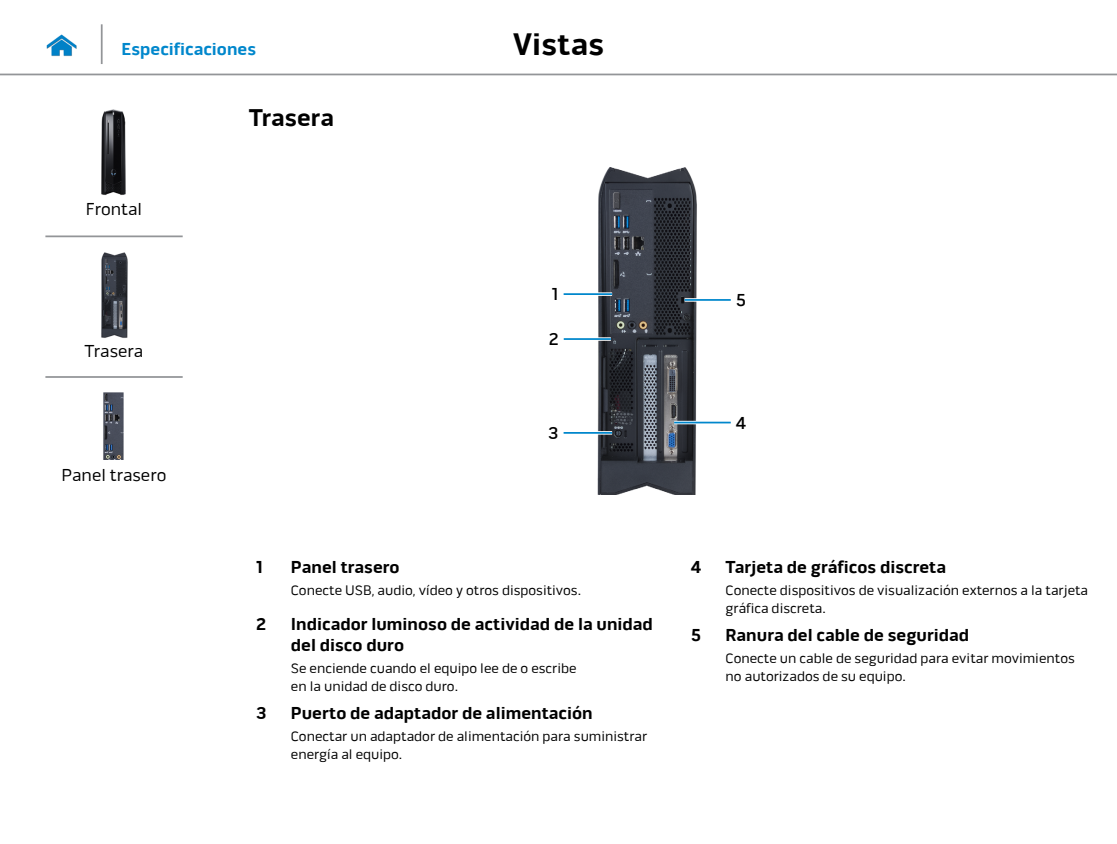
<style>
.page{position:relative;width:1117px;height:844px;background:#fff}
.page>*{position:absolute;margin:0;border:0;box-sizing:border-box;transform-origin:0 0}
.t1{font:700 31.5px "Pill Alt 600 mg";letter-spacing:.01em;color:#000}
.Head2{font:700 24.5px "Pill Alt 600 mg";color:#000}
.Callout_Head{font:700 17.5px/21px "Pill Alt 600 mg";color:#000}
.t2{font:17.5px "Pill Alt 600 mg";color:#000}
.t3{font:700 17.5px "Pill Alt 600 mg";color:#0087cc}
.Callout-L{font:500 17.5px "Pill Alt 600 mg";color:#000}
.Callout_description{font:14px/17.5px "Pill Alt 600 mg";color:#000}
.Callout_Head-2{font:14px/17.5px "Pill Alt 600 mg";color:#000}
</style>
<div class="page">
<hr style="left:0;top:74px;width:1116px;height:1px;background:#939598">
<img style="left:46px;top:34px;width:31px;height:23px">
<img style="left:597px;top:167px;width:100px;height:327px">
<hr style="left:684px;top:298px;width:46px;height:3px;background:#fff">
<hr style="left:684px;top:299px;width:46px;height:2px;background:#0087cc">
<svg style="left:674px;top:420px;width:56px;height:4px"></svg>
<hr style="left:674px;top:421px;width:56px;height:2px;background:#0087cc">
<svg style="left:597px;top:292px;width:15px;height:4px"></svg>
<hr style="left:563px;top:293px;width:49px;height:2px;background:#0087cc">
<svg style="left:597px;top:337px;width:13px;height:4px"></svg>
<hr style="left:563px;top:338px;width:47px;height:2px;background:#0087cc">
<hr style="left:563px;top:431px;width:49px;height:3px;background:#fff">
<hr style="left:563px;top:432px;width:49px;height:1px;background:#0087cc">
<hr style="left:101px;top:24px;width:2px;height:40px;background:#939598">
<img style="left:101px;top:109px;width:25px;height:86px">
<img style="left:101px;top:252px;width:27px;height:86px">
<img style="left:103px;top:392px;width:21px;height:68px">
<hr style="left:45px;top:235px;width:138px;height:2px;background:#939598">
<hr style="left:45px;top:376px;width:138px;height:2px;background:#939598">
<p class="t3" style="left:122px;top:38px;width:136px">Especificaciones</p>
<h1 class="t1" style="left:512px;top:25px;width:93px">Vistas</h1>
<p class="t2" style="left:86px;top:199px;width:58px">Frontal</p>
<p class="t2" style="left:85px;top:340px;width:60px">Trasera</p>
<p class="t2" style="left:62px;top:464px;width:106px">Panel trasero</p>
<p class="Head2" style="left:249px;top:103px;width:87px">Trasera</p>
<p class="Callout-L" style="left:552px;top:284px;width:8px">1</p>
<p class="Callout-L" style="left:548px;top:329px;width:11px">2</p>
<p class="Callout-L" style="left:548px;top:422px;width:12px">3</p>
<p class="Callout_Head" style="left:256px;top:556px;width:8px">1</p>
<p class="Callout_Head" style="left:291px;top:556px;width:110px">Panel trasero</p>
<p class="Callout_Head-2" style="left:291px;top:581px;width:292px">Conecte USB, audio, vídeo y otros dispositivos.</p>
<p class="Callout_Head" style="left:256px;top:613px;width:11px">2</p>
<p class="Callout_Head" style="left:291px;top:613px;width:363px">Indicador luminoso de actividad de la unidad del disco duro</p>
<p class="Callout_Head-2" style="left:291px;top:659px;width:287px">Se enciende cuando el equipo lee de o escribe en la unidad de disco duro.</p>
<p class="Callout_Head" style="left:256px;top:702px;width:12px">3</p>
<p class="Callout_Head" style="left:291px;top:702px;width:303px">Puerto de adaptador de alimentación</p>
<p class="Callout_description" style="left:291px;top:727px;width:358px">Conectar un adaptador de alimentación para suministrar energía al equipo.</p>
<p class="Callout-L" style="left:735px;top:289px;width:12px">5</p>
<p class="Callout-L" style="left:735px;top:412px;width:12px">4</p>
<p class="Callout_Head" style="left:690px;top:556px;width:12px">4</p>
<p class="Callout_Head" style="left:725px;top:556px;width:222px">Tarjeta de gráficos discreta</p>
<p class="Callout_description" style="left:725px;top:581px;width:364px">Conecte dispositivos de visualización externos a la tarjeta gráfica discreta.</p>
<p class="Callout_Head" style="left:690px;top:624px;width:12px">5</p>
<p class="Callout_Head" style="left:725px;top:624px;width:245px">Ranura del cable de seguridad</p>
<p class="Callout_description" style="left:725px;top:649px;width:350px">Conecte un cable de seguridad para evitar movimientos no autorizados de su equipo.</p>
</div>
